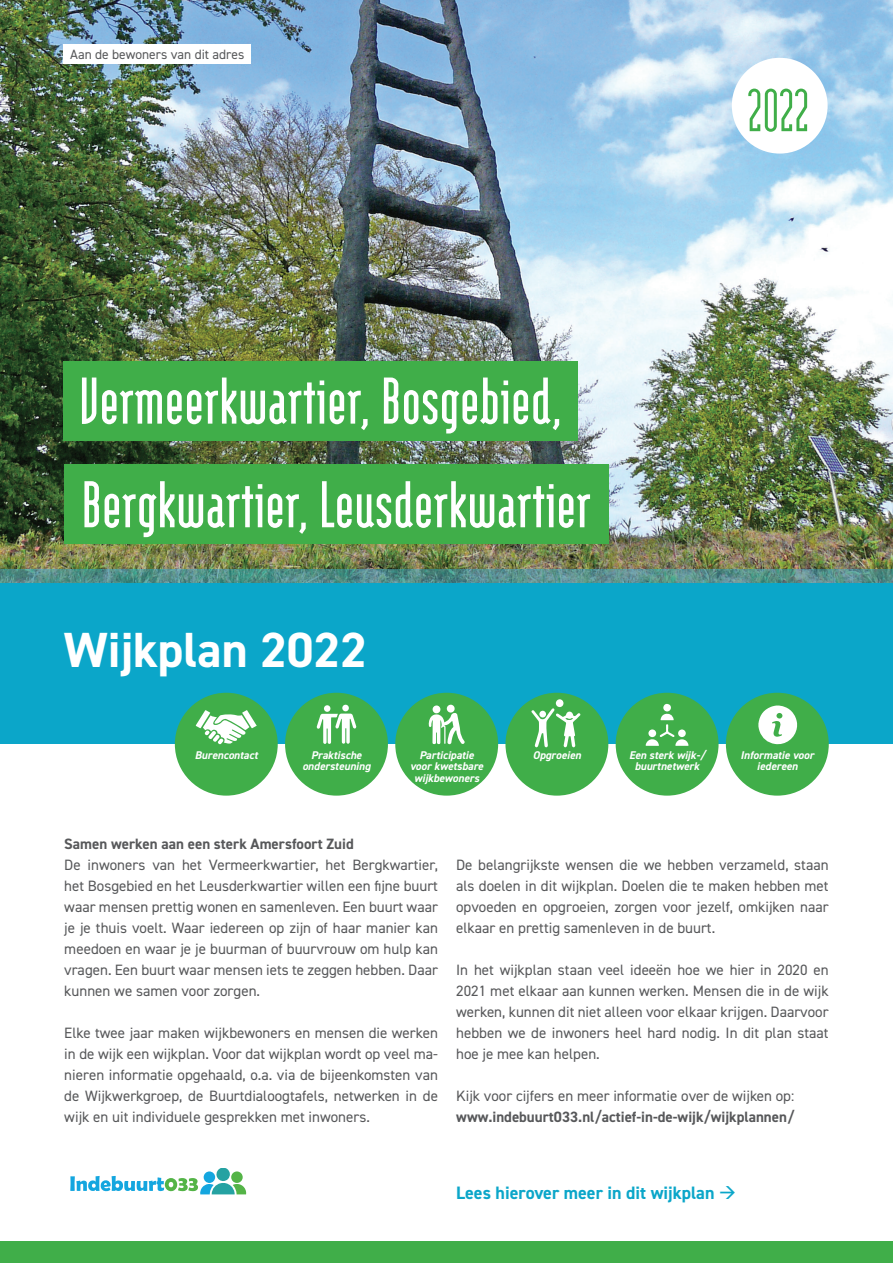
<style>
.page{position:relative;width:893px;height:1263px;background:#fff}
.page>*{position:absolute;margin:0;border:0;box-sizing:border-box;transform-origin:0 0}
.t1{font:700 65.85px "Modula OT Sans";color:#fff}
.t2{font:60px "Modula OT Serif";color:#40ae49}
.t3{font:700 49.5px "DIN2014";color:#fff}
.t4{font:700 18px "DIN2014";color:#0ba6c9}
.t5{font:15px/21px "DIN2014";color:#57585a;text-align:justify}
.t6{font:700 15px "DIN2014";color:#57585a}
.t7{font:13.5px "DIN2014";color:#57585a}
.t8{font:italic 700 11.25px/11.2px "DIN2014";color:#fff;text-align:center}
</style>
<div class="page">
<img style="left:0;top:0;width:893px;height:570px">
<div style="left:0;top:1242px;width:893px;height:21px;background:#40ae49"></div>
<img style="left:0;top:570px;width:893px;height:14px">
<div style="left:0;top:584px;width:893px;height:160px;background:#0ba6c9"></div>
<svg style="left:70px;top:1168px;width:177px;height:27px"></svg>
<div style="left:64px;top:464px;width:544px;height:80px;background:#40ae49"></div>
<div style="left:64px;top:361px;width:514px;height:79px;background:#40ae49"></div>
<div style="left:732px;top:58px;width:96px;height:96px;background:#fff;border-radius:50%"></div>
<div style="left:285px;top:693px;width:103px;height:103px;background:#40ae49;border-radius:50%"></div>
<svg style="left:317px;top:713px;width:39px;height:31px"></svg>
<div style="left:342px;top:705px;width:7px;height:6px;background:#fff;border-radius:50%"></div>
<div style="left:324px;top:705px;width:6px;height:7px;background:#fff;border-radius:50%"></div>
<div style="left:505px;top:693px;width:103px;height:103px;background:#40ae49;border-radius:50%"></div>
<svg style="left:531px;top:708px;width:49px;height:39px"></svg>
<div style="left:556px;top:699px;width:7px;height:8px;background:#fff;border-radius:50%"></div>
<div style="left:539px;top:711px;width:7px;height:6px;background:#fff;border-radius:50%"></div>
<div style="left:175px;top:693px;width:103px;height:103px;background:#40ae49;border-radius:50%"></div>
<svg style="left:196px;top:710px;width:61px;height:34px"></svg>
<div style="left:395px;top:693px;width:103px;height:103px;background:#40ae49;border-radius:50%"></div>
<svg style="left:429px;top:705px;width:36px;height:39px"></svg>
<div style="left:433px;top:705px;width:7px;height:8px;background:#fff;border-radius:50%"></div>
<div style="left:726px;top:693px;width:103px;height:103px;background:#40ae49;border-radius:50%"></div>
<svg style="left:758px;top:705px;width:39px;height:40px"></svg>
<div style="left:616px;top:693px;width:103px;height:103px;background:#40ae49;border-radius:50%"></div>
<svg style="left:646px;top:713px;width:43px;height:33px"></svg>
<div style="left:648px;top:729px;width:8px;height:8px;background:#fff;border-radius:50%"></div>
<div style="left:663px;top:704px;width:8px;height:7px;background:#fff;border-radius:4px"></div>
<div style="left:678px;top:729px;width:8px;height:8px;background:#fff;border-radius:50%"></div>
<div style="left:64px;top:44px;width:187px;height:20px;background:#fff"></div>
<p class="t7" style="left:70px;top:46px;width:176px">Aan de bewoners van dit adres</p>
<h2 class="t2" style="left:747px;top:80px;width:64px">2022</h2>
<h1 class="t1" style="left:79px;top:368px;width:485px">Vermeerkwartier, Bosgebied,</h1>
<h1 class="t1" style="left:82px;top:471px;width:511px">Bergkwartier, Leusderkwartier</h1>
<h3 class="t3" style="left:64px;top:617px;width:305px">Wijkplan 2022</h3>
<p class="t8" style="left:195px;top:749px;width:64px">Burencontact</p>
<p class="t8" style="left:419px;top:749px;width:56px">Participatie</p>
<p class="t8" style="left:533px;top:749px;width:50px">Opgroeien</p>
<p class="t8" style="left:410px;top:761px;width:75px">voor kwetsbare wijkbewoners</p>
<p class="t8" style="left:302px;top:749px;width:70px">Praktische ondersteuning</p>
<p class="t8" style="left:629px;top:749px;width:77px">Een sterk wijk-/ buurtnetwerk</p>
<p class="t8" style="left:741px;top:749px;width:75px">Informatie voor iedereen</p>
<p class="t6" style="left:64px;top:834px;width:291px">Samen werken aan een sterk Amersfoort Zuid</p>
<p class="t5" style="left:64px;top:854px;width:375px">De inwoners van het Vermeerkwartier, het Bergkwartier, het Bosgebied en het Leusderkwartier willen een fijne buurt waar mensen prettig wonen en samenleven. Een buurt waar je je thuis voelt. Waar iedereen op zijn of haar manier kan meedoen en waar je je buurman of buurvrouw om hulp kan vragen. Een buurt waar mensen iets te zeggen hebben. Daar kunnen we samen voor zorgen.</p>
<p class="t5" style="left:64px;top:1022px;width:375px">Elke twee jaar maken wijkbewoners en mensen die werken in de wijk een wijkplan. Voor dat wijkplan wordt op veel ma&shy;nieren informatie opgehaald, o.a. via de bijeenkomsten van de Wijkwerkgroep, de Buurtdialoogtafels, netwerken in de wijk en uit individuele gesprekken met inwoners.</p>
<p class="t5" style="left:456px;top:854px;width:374px">De belangrijkste wensen die we hebben verzameld, staan als doelen in dit wijkplan. Doelen die te maken hebben met opvoeden en opgroeien, zorgen voor jezelf, omkijken naar elkaar en prettig samenleven in de buurt.</p>
<p class="t5" style="left:456px;top:959px;width:374px">In het wijkplan staan veel ideeën hoe we hier in 2020 en 2021 met elkaar aan kunnen werken. Mensen die in de wijk werken, kunnen dit niet alleen voor elkaar krijgen. Daarvoor hebben we de inwoners heel hard nodig. In dit plan staat hoe je mee kan helpen.</p>
<p class="t5" style="left:456px;top:1085px;width:340px">Kijk voor cijfers en meer informatie over de wijken op:</p>
<p class="t6" style="left:456px;top:1107px;width:340px">www.indebuurt033.nl/actief-in-de-wijk/wijkplannen/</p>
<p class="t4" style="left:456px;top:1181px;width:282px">Lees hierover meer in dit wijkplan →</p>
</div>
